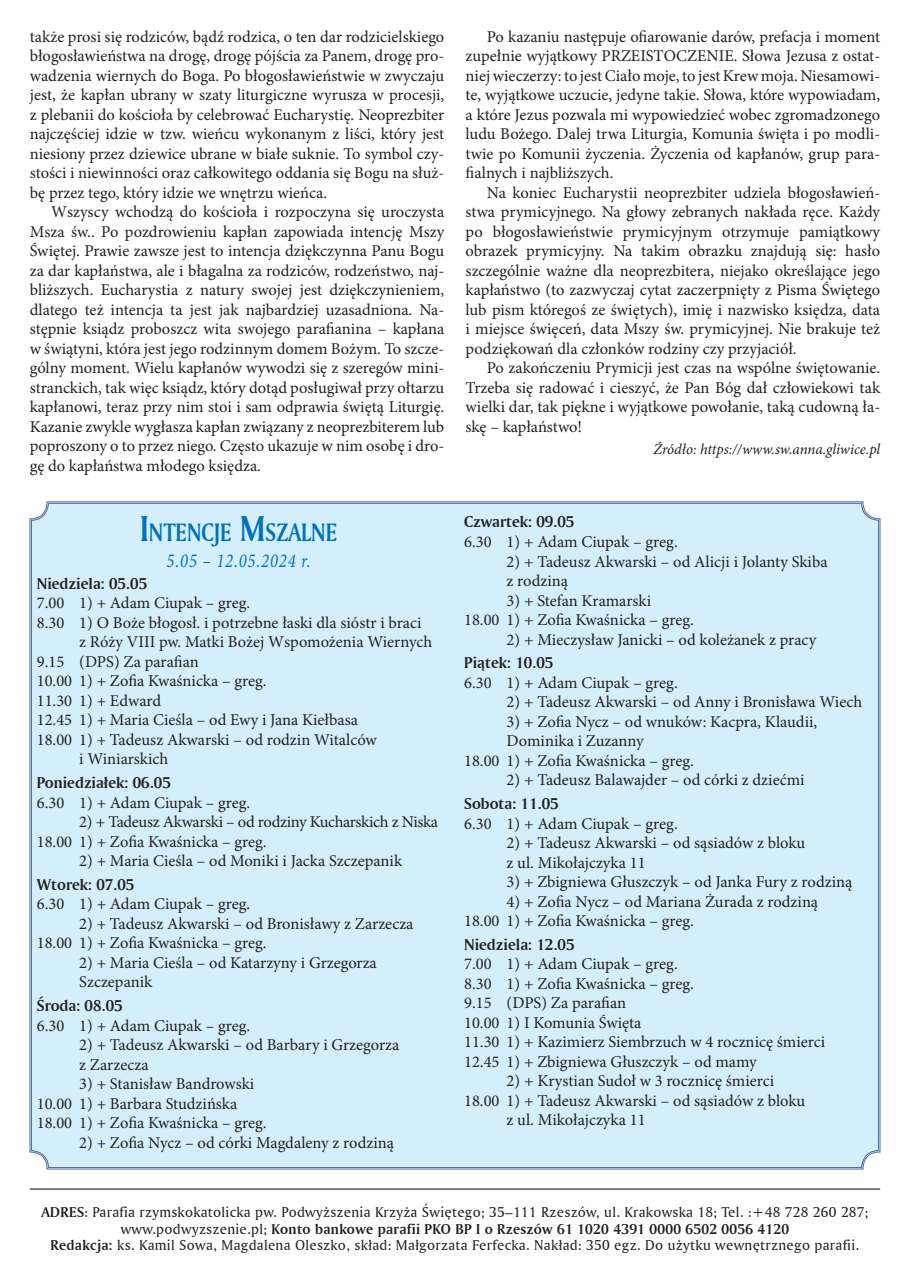
<style>
.page{position:relative;width:910px;height:1280px;background:#fff}
.page>*{position:absolute;margin:0;border:0;box-sizing:border-box;transform-origin:0 0}
.Tytul{font:26.55px "Amerigo L2 Bold A";color:#0072bc;scale:.85 1}
.Tytul-2{font:italic 19.8px "Minion Pro";letter-spacing:.05em;color:#0072bc;scale:.85 1}
.tekst{font:16.5px/19.5px "Minion Pro";color:#231f20;text-align:justify}
.INTENCJE{font:16.5px/19.5px "Minion Pro";color:#231f20}
.Intencja_dien{font:16.5px "Amerigo L2 Bold A";color:#231f20}
.INTENCJE-2{font:16.5px "Minion Pro";letter-spacing:-.025em;color:#231f20}
.tekst-2{font:15px/16.5px "Amerigo L2 Roman A";letter-spacing:.02em;color:#231f20;text-align:center}
.podpis{font:italic 15px "Minion Pro";letter-spacing:-.005em;color:#231f20}
.s1{font-size:37.95px}
.s2{font-family:"Amerigo L2 Bold A"}
</style>
<div class="page">
<hr style="left:30px;top:1189px;width:850px;height:1px;background:#00000a">
<div style="left:30px;top:501px;width:850px;height:668px;background:#d4effb"></div>
<p class="tekst" style="left:30px;top:27px;width:416px">także prosi się rodziców, bądź rodzica, o ten dar rodzicielskiego błogosławieństwa na drogę, drogę pójścia za Panem, drogę pro&shy;wadzenia wiernych do Boga. Po błogosławieństwie w zwyczaju jest, że kapłan ubrany w szaty liturgiczne wyrusza w procesji, z plebanii do kościoła by celebrować Eucharystię. Neoprezbiter najczęściej idzie w tzw. wieńcu wykonanym z liści, który jest niesiony przez dziewice ubrane w białe suknie. To symbol czy&shy;stości i niewinności oraz całkowitego oddania się Bogu na służ&shy;bę przez tego, który idzie we wnętrzu wieńca.</p>
<p class="tekst" style="left:30px;top:202px;width:416px;text-indent:21px">Wszyscy wchodzą do kościoła i rozpoczyna się uroczysta Msza św.. Po pozdrowieniu kapłan zapowiada intencję Mszy Świętej. Prawie zawsze jest to intencja dziękczynna Panu Bogu za dar kapłaństwa, ale i błagalna za rodziców, rodzeństwo, naj&shy;bliższych. Eucharystia z natury swojej jest dziękczynieniem, dlatego też intencja ta jest jak najbardziej uzasadniona. Na&shy;stępnie ksiądz proboszcz wita swojego parafianina – kapłana w świątyni, która jest jego rodzinnym domem Bożym. To szcze&shy;gólny moment. Wielu kapłanów wywodzi się z szeregów mini&shy;stranckich, tak więc ksiądz, który dotąd posługiwał przy ołtarzu kapłanowi, teraz przy nim stoi i sam odprawia świętą Liturgię.<br>Kazanie zwykle wygłasza kapłan związany z neoprezbiterem lub poproszony o to przez niego. Często ukazuje w nim osobę i dro&shy;gę do kapłaństwa młodego księdza.</p>
<p class="Tytul" style="left:140px;top:516px;width:233px"><span class="s1">I</span>NTENCJE <span class="s1">M</span>SZALNE</p>
<p class="Tytul-2" style="left:167px;top:547px;width:171px">5.05 – 12.05.2024 r.</p>
<p class="Intencja_dien" style="left:37px;top:573px;width:112px">Niedziela: 05.05</p>
<p class="INTENCJE" style="left:37px;top:593px;width:215px">7.00 1) + Adam Ciupak – greg.</p>
<p class="INTENCJE" style="left:79px;top:613px;width:354px;text-indent:-43px">8.30 1) O Boże błogosł. i potrzebne łaski dla sióstr i braci z Róży VIII pw. Matki Bożej Wspomożenia Wiernych</p>
<p class="INTENCJE" style="left:37px;top:652px;width:164px">9.15 (DPS) Za parafian</p>
<p class="INTENCJE" style="left:37px;top:671px;width:231px">10.00 1) + Zofia Kwaśnicka – greg.</p>
<p class="INTENCJE" style="left:37px;top:691px;width:126px">11.30 1) + Edward</p>
<p class="INTENCJE" style="left:37px;top:710px;width:323px">12.45 1) + Maria Cieśla – od Ewy i Jana Kiełbasa</p>
<p class="INTENCJE" style="left:79px;top:730px;width:299px;text-indent:-43px">18.00 1) + Tadeusz Akwarski – od rodzin Witalców i Winiarskich</p>
<p class="Intencja_dien" style="left:37px;top:773px;width:136px">Poniedziałek: 06.05</p>
<p class="INTENCJE" style="left:37px;top:793px;width:215px">6.30 1) + Adam Ciupak – greg.</p>
<p class="INTENCJE-2" style="left:79px;top:811px;width:360px">2) + Tadeusz Akwarski – od rodziny Kucharskich z Niska</p>
<p class="INTENCJE" style="left:37px;top:832px;width:231px">18.00 1) + Zofia Kwaśnicka – greg.</p>
<p class="INTENCJE" style="left:79px;top:851px;width:324px">2) + Maria Cieśla – od Moniki i Jacka Szczepanik</p>
<p class="Intencja_dien" style="left:37px;top:874px;width:99px">Wtorek: 07.05</p>
<p class="INTENCJE" style="left:37px;top:894px;width:215px">6.30 1) + Adam Ciupak – greg.</p>
<p class="INTENCJE" style="left:79px;top:914px;width:336px">2) + Tadeusz Akwarski – od Bronisławy z Zarzecza</p>
<p class="INTENCJE" style="left:37px;top:933px;width:231px">18.00 1) + Zofia Kwaśnicka – greg.</p>
<p class="INTENCJE" style="left:79px;top:953px;width:299px">2) + Maria Cieśla – od Katarzyny i Grzegorza<br>Szczepanik</p>
<p class="Intencja_dien" style="left:37px;top:996px;width:87px">Środa: 08.05</p>
<p class="INTENCJE" style="left:37px;top:1016px;width:215px">6.30 1) + Adam Ciupak – greg.</p>
<p class="INTENCJE" style="left:79px;top:1035px;width:322px">2) + Tadeusz Akwarski – od Barbary i Grzegorza z Zarzecza</p>
<p class="INTENCJE" style="left:79px;top:1074px;width:177px">3) + Stanisław Bandrowski</p>
<p class="INTENCJE" style="left:37px;top:1094px;width:202px">10.00 1) + Barbara Studzińska</p>
<p class="INTENCJE" style="left:37px;top:1113px;width:231px">18.00 1) + Zofia Kwaśnicka – greg.</p>
<p class="INTENCJE" style="left:79px;top:1133px;width:316px">2) + Zofia Nycz – od córki Magdaleny z rodziną</p>
<p class="tekst" style="left:466px;top:27px;width:416px;text-indent:21px">Po kazaniu następuje ofiarowanie darów, prefacja i moment zupełnie wyjątkowy PRZEISTOCZENIE. Słowa Jezusa z ostat&shy;niej wieczerzy: to jest Ciało moje, to jest Krew moja. Niesamowi&shy;te, wyjątkowe uczucie, jedyne takie. Słowa, które wypowiadam, a które Jezus pozwala mi wypowiedzieć wobec zgromadzonego ludu Bożego. Dalej trwa Liturgia, Komunia święta i po modli&shy;twie po Komunii życzenia. Życzenia od kapłanów, grup para&shy;fialnych i najbliższych.</p>
<p class="tekst" style="left:466px;top:183px;width:416px;text-indent:21px">Na koniec Eucharystii neoprezbiter udziela błogosławień&shy;stwa prymicyjnego. Na głowy zebranych nakłada ręce. Każdy po błogosławieństwie prymicyjnym otrzymuje pamiątkowy obrazek prymicyjny. Na takim obrazku znajdują się: hasło szczególnie ważne dla neoprezbitera, niejako określające jego kapłaństwo (to zazwyczaj cytat zaczerpnięty z Pisma Świętego lub pism któregoś ze świętych), imię i nazwisko księdza, data i miejsce święceń, data Mszy św. prymicyjnej. Nie brakuje też podziękowań dla członków rodziny czy przyjaciół.</p>
<p class="tekst" style="left:466px;top:358px;width:416px;text-indent:21px">Po zakończeniu Prymicji jest czas na wspólne świętowanie.<br>Trzeba się radować i cieszyć, że Pan Bóg dał człowiekowi tak wielki dar, tak piękne i wyjątkowe powołanie, taką cudowną ła&shy;skę – kapłaństwo!</p>
<p class="podpis" style="left:653px;top:439px;width:228px">Źródło: https://www.sw.anna.gliwice.pl</p>
<p class="Intencja_dien" style="left:464px;top:512px;width:112px">Czwartek: 09.05</p>
<p class="INTENCJE" style="left:464px;top:532px;width:215px">6.30 1) + Adam Ciupak – greg.</p>
<p class="INTENCJE" style="left:507px;top:551px;width:323px">2) + Tadeusz Akwarski – od Alicji i Jolanty Skiba z rodziną</p>
<p class="INTENCJE" style="left:507px;top:590px;width:146px">3) + Stefan Kramarski</p>
<p class="INTENCJE" style="left:464px;top:610px;width:231px">18.00 1) + Zofia Kwaśnicka – greg.</p>
<p class="INTENCJE" style="left:507px;top:629px;width:311px">2) + Mieczysław Janicki – od koleżanek z pracy</p>
<p class="Intencja_dien" style="left:464px;top:653px;width:91px">Piątek: 10.05</p>
<p class="INTENCJE" style="left:464px;top:673px;width:215px">6.30 1) + Adam Ciupak – greg.</p>
<p class="INTENCJE" style="left:507px;top:692px;width:357px">2) + Tadeusz Akwarski – od Anny i Bronisława Wiech</p>
<p class="INTENCJE" style="left:507px;top:712px;width:312px">3) + Zofia Nycz – od wnuków: Kacpra, Klaudii,<br>Dominika i Zuzanny</p>
<p class="INTENCJE" style="left:464px;top:751px;width:231px">18.00 1) + Zofia Kwaśnicka – greg.</p>
<p class="INTENCJE" style="left:507px;top:770px;width:300px">2) + Tadeusz Balawajder – od córki z dziećmi</p>
<p class="Intencja_dien" style="left:464px;top:794px;width:96px">Sobota: 11.05</p>
<p class="INTENCJE" style="left:464px;top:813px;width:215px">6.30 1) + Adam Ciupak – greg.</p>
<p class="INTENCJE" style="left:507px;top:833px;width:300px">2) + Tadeusz Akwarski – od sąsiadów z bloku z ul. Mikołajczyka 11</p>
<p class="INTENCJE" style="left:507px;top:872px;width:347px">3) + Zbigniewa Głuszczyk – od Janka Fury z rodziną</p>
<p class="INTENCJE" style="left:507px;top:891px;width:313px">4) + Zofia Nycz – od Mariana Żurada z rodziną</p>
<p class="INTENCJE" style="left:464px;top:911px;width:231px">18.00 1) + Zofia Kwaśnicka – greg.</p>
<p class="Intencja_dien" style="left:464px;top:934px;width:112px">Niedziela: 12.05</p>
<p class="INTENCJE" style="left:464px;top:954px;width:215px">7.00 1) + Adam Ciupak – greg.</p>
<p class="INTENCJE" style="left:464px;top:974px;width:231px">8.30 1) + Zofia Kwaśnicka – greg.</p>
<p class="INTENCJE" style="left:464px;top:993px;width:164px">9.15 (DPS) Za parafian</p>
<p class="INTENCJE" style="left:464px;top:1013px;width:179px">10.00 1) I Komunia Święta</p>
<p class="INTENCJE" style="left:464px;top:1032px;width:362px">11.30 1) + Kazimierz Siembrzuch w 4 rocznicę śmierci</p>
<p class="INTENCJE" style="left:464px;top:1052px;width:294px">12.45 1) + Zbigniewa Głuszczyk – od mamy</p>
<p class="INTENCJE" style="left:507px;top:1071px;width:269px">2) + Krystian Sudoł w 3 rocznicę śmierci</p>
<p class="INTENCJE" style="left:507px;top:1091px;width:300px;text-indent:-43px">18.00 1) + Tadeusz Akwarski – od sąsiadów z bloku z ul. Mikołajczyka 11</p>
<p class="tekst-2" style="left:41px;top:1204px;width:829px"><span class="s2">ADRES</span>: Parafia rzymskokatolicka pw. Podwyższenia Krzyża Świętego; 35–111 Rzeszów, ul. Krakowska 18; Tel. :+48 728 260 287; www.podwyzszenie.pl; <span class="s2">Konto bankowe parafii PKO BP I o Rzeszów 61 1020 4391 0000 6502 0056 4120</span></p>
<p class="tekst-2" style="left:51px;top:1237px;width:810px"><span class="s2">Redakcja:</span> ks. Kamil Sowa, Magdalena Oleszko, skład: Małgorzata Ferfecka. Nakład: 350 egz. Do użytku wewnętrznego parafii.</p>
</div>
